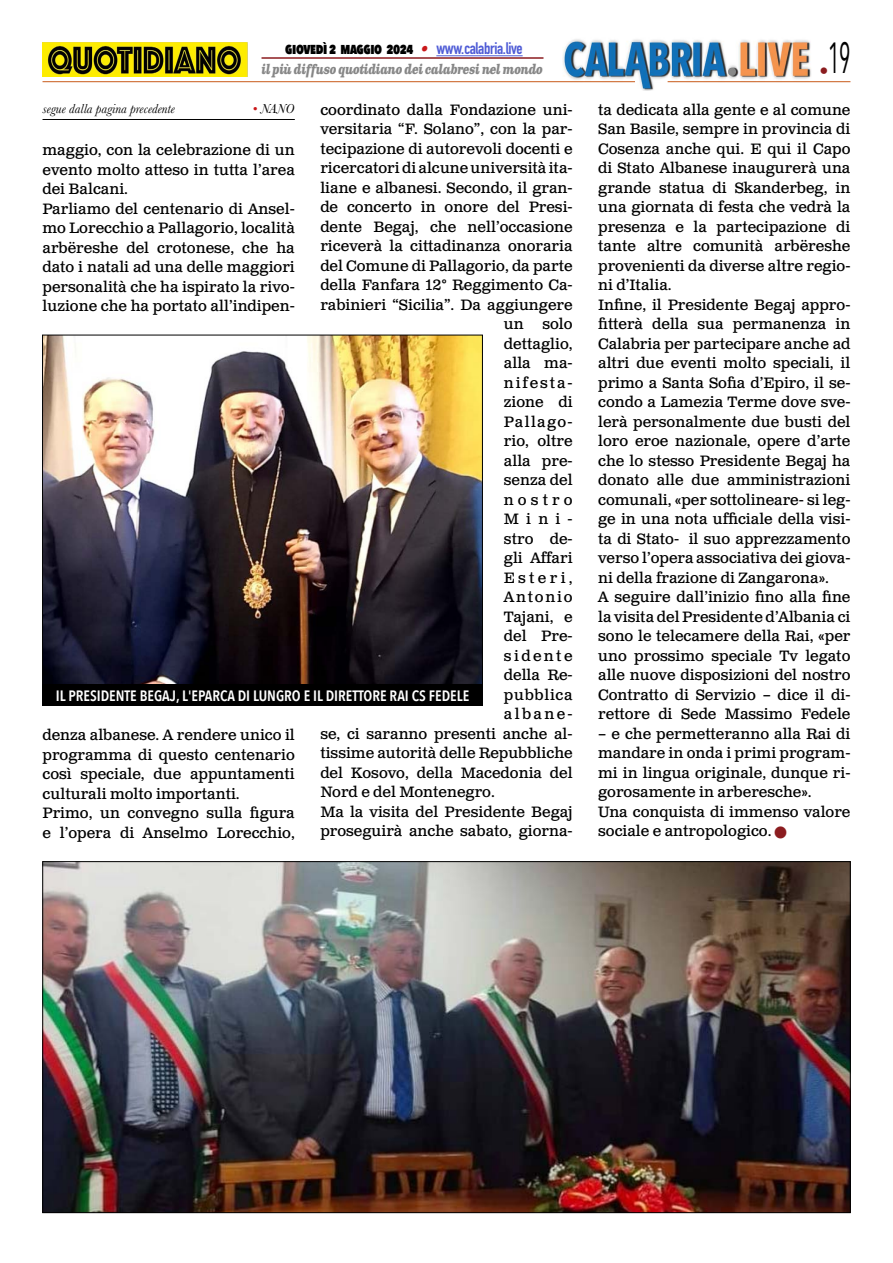
<style>
.page{position:relative;width:893px;height:1263px;background:#fff}
.page>*{position:absolute;margin:0;border:0;box-sizing:border-box;transform-origin:0 0}
.t1{font:43.5px "Avenir Next Condensed";color:#000;scale:.55 1}
.t2{font:15px/19.5px "Clarendon Text Pro";color:#000}
.t3{font:600 15px "Avenir Next Condensed";color:#fff}
.t4{font:800 15px "Avenir Next Condensed";letter-spacing:-.03em;color:#000;scale:.9 1}
.t5{font:15px "Clarendon Text Pro";letter-spacing:.125em;color:#000}
.t6{font:15px "Clarendon Text Pro";letter-spacing:.085em;color:#000}
.t7{font:15px "Clarendon Text Pro";letter-spacing:.045em;color:#000}
.t8{font:15px "Clarendon Text Pro";letter-spacing:.115em;color:#000}
.t9{font:15px "Clarendon Text Pro";letter-spacing:.16em;color:#000}
.t10{font:italic 700 13.5px "Clarendon Text Pro";letter-spacing:-.05em;color:#878787;scale:.79 1}
.t11{font:italic 13.5px "Baskerville";color:#000}
.s1{font-family:"Clarendon Text Pro";font-weight:700;font-style:italic;color:#ca181a}
.s2{font-family:"DIN Condensed";font-weight:700;font-size:16.5px;color:#4f5cd6}
.s3{color:#ca181a}
.s4{color:#8b1c1f}
</style>
<div class="page">
<img style="left:563px;top:39px;width:248px;height:51px">
<hr style="left:43px;top:81px;width:592px;height:1px;background:#c85a19">
<hr style="left:668px;top:81px;width:182px;height:1px;background:#c85a19">
<hr style="left:436px;top:55px;width:87px;height:1px;background:#4f5cd6">
<hr style="left:261px;top:57px;width:282px;height:2px;background:#8b1c1f">
<img style="left:43px;top:42px;width:204px;height:35px">
<img style="left:44px;top:337px;width:437px;height:347px">
<hr style="left:43px;top:119px;width:252px;height:1px;background:#000">
<img style="left:45px;top:863px;width:803px;height:348px">
<div style="left:43px;top:684px;width:440px;height:22px;background:#000"></div>
<p class="t4" style="left:285px;top:39px;width:265px">GIOVEDÌ 2 MAGGIO 2024 <span class="s1">•</span> <span class="s2">www.calabria.live</span></p>
<p class="t10" style="left:261px;top:61px;width:358px">il più diffuso quotidiano dei calabresi nel mondo</p>
<p class="t2" style="left:320px;top:101px;width:254px">coordinato dalla Fondazione uni-</p>
<p class="t2" style="left:320px;top:120px;width:254px">versitaria “F. Solano”, con la par-</p>
<p class="t2" style="left:320px;top:140px;width:254px">tecipazione di autorevoli docenti e</p>
<p class="t2" style="left:320px;top:159px;width:254px">ricercatori di alcune università ita-</p>
<p class="t2" style="left:320px;top:179px;width:254px">liane e albanesi. Secondo, il gran-</p>
<p class="t2" style="left:320px;top:198px;width:254px">de concerto in onore del Presi-</p>
<p class="t2" style="left:320px;top:218px;width:254px">dente Begaj, che nell’occasione</p>
<p class="t2" style="left:320px;top:237px;width:254px">riceverà la cittadinanza onoraria</p>
<p class="t2" style="left:320px;top:257px;width:254px">del Comune di Pallagorio, da parte</p>
<p class="t2" style="left:320px;top:276px;width:254px">della Fanfara 12° Reggimento Ca-</p>
<p class="t2" style="left:320px;top:296px;width:254px">rabinieri “Sicilia”. Da aggiungere</p>
<p class="t2" style="left:504px;top:315px;width:70px">un solo</p>
<p class="t2" style="left:504px;top:335px;width:70px">dettaglio,</p>
<p class="t2" style="left:504px;top:354px;width:70px">alla ma-</p>
<p class="t5" style="left:504px;top:374px;width:70px">nifesta-</p>
<p class="t2" style="left:504px;top:393px;width:70px">zione di</p>
<p class="t6" style="left:504px;top:413px;width:70px">Pallago-</p>
<p class="t2" style="left:504px;top:432px;width:70px">rio, oltre</p>
<p class="t2" style="left:504px;top:452px;width:70px">alla pre-</p>
<p class="t2" style="left:504px;top:471px;width:70px">senza del</p>
<p class="t2" style="left:504px;top:491px;width:70px">nostro</p>
<p class="t2" style="left:504px;top:510px;width:70px">Mini-</p>
<p class="t2" style="left:504px;top:530px;width:70px">stro de-</p>
<p class="t2" style="left:504px;top:549px;width:70px">gli Affari</p>
<p class="t2" style="left:504px;top:569px;width:70px">Esteri,</p>
<p class="t8" style="left:504px;top:588px;width:70px">Antonio</p>
<p class="t2" style="left:504px;top:608px;width:70px">Tajani, e</p>
<p class="t2" style="left:504px;top:627px;width:70px">del Pre-</p>
<p class="t9" style="left:504px;top:647px;width:70px">sidente</p>
<p class="t2" style="left:504px;top:666px;width:70px">della Re-</p>
<p class="t7" style="left:504px;top:686px;width:70px">pubblica</p>
<p class="t2" style="left:504px;top:705px;width:70px">albane-</p>
<p class="t2" style="left:320px;top:725px;width:254px">se, ci saranno presenti anche al-</p>
<p class="t2" style="left:320px;top:744px;width:254px">tissime autorità delle Repubbliche</p>
<p class="t2" style="left:320px;top:764px;width:254px">del Kosovo, della Macedonia del</p>
<p class="t2" style="left:320px;top:783px;width:176px">Nord e del Montenegro.</p>
<p class="t2" style="left:320px;top:803px;width:254px">Ma la visita del Presidente Begaj</p>
<p class="t2" style="left:320px;top:822px;width:254px">proseguirà anche sabato, giorna-</p>
<p class="t11" style="left:43px;top:100px;width:134px">segue dalla pagina precedente</p>
<p class="t11" style="left:253px;top:100px;width:43px"><span class="s3">•</span> NANO</p>
<p class="t2" style="left:43px;top:141px;width:254px">maggio, con la celebrazione di un evento molto atteso in tutta l’area dei Balcani.<br>Parliamo del centenario di Ansel&shy;mo Lorecchio a Pallagorio, località arbëreshe del crotonese, che ha dato i natali ad una delle maggiori personalità che ha ispirato la rivo&shy;luzione che ha portato all’indipen-</p>
<p class="t3" style="left:56px;top:683px;width:415px">IL PRESIDENTE BEGAJ, L'EPARCA DI LUNGRO E IL DIRETTORE RAI CS FEDELE</p>
<p class="t2" style="left:43px;top:726px;width:254px">denza albanese. A rendere unico il programma di questo centenario così speciale, due appuntamenti culturali molto importanti.<br>Primo, un convegno sulla figura e l’opera di Anselmo Lorecchio,</p>
<h1 class="t1" style="left:820px;top:20px;width:58px"><sub>•</sub>19</h1>
<p class="t2" style="left:598px;top:101px;width:254px">ta dedicata alla gente e al comune San Basile, sempre in provincia di Cosenza anche qui. E qui il Capo di Stato Albanese inaugurerà una grande statua di Skanderbeg, in una giornata di festa che vedrà la presenza e la partecipazione di tante altre comunità arbëreshe provenienti da diverse altre regio&shy;ni d’Italia.<br>Infine, il Presidente Begaj appro&shy;fitterà della sua permanenza in Calabria per partecipare anche ad altri due eventi molto speciali, il primo a Santa Sofia d’Epiro, il se&shy;condo a Lamezia Terme dove sve&shy;lerà personalmente due busti del loro eroe nazionale, opere d’arte che lo stesso Presidente Begaj ha donato alle due amministrazioni comunali, «per sottolineare- si leg&shy;ge in una nota ufficiale della visi&shy;ta di Stato- il suo apprezzamento verso l’opera associativa dei giova&shy;ni della frazione di Zangarona».<br>A seguire dall’inizio fino alla fine la visita del Presidente d’Albania ci sono le telecamere della Rai, «per uno prossimo speciale Tv legato alle nuove disposizioni del nostro Contratto di Servizio – dice il di&shy;rettore di Sede Massimo Fedele</p>
<p class="t2" style="left:598px;top:725px;width:254px">– e che permetteranno alla Rai di mandare in onda i primi program&shy;mi in lingua originale, dunque ri&shy;gorosamente in arberesche».<br>Una conquista di immenso valore sociale e antropologico. <span class="s4">■</span></p>
</div>
